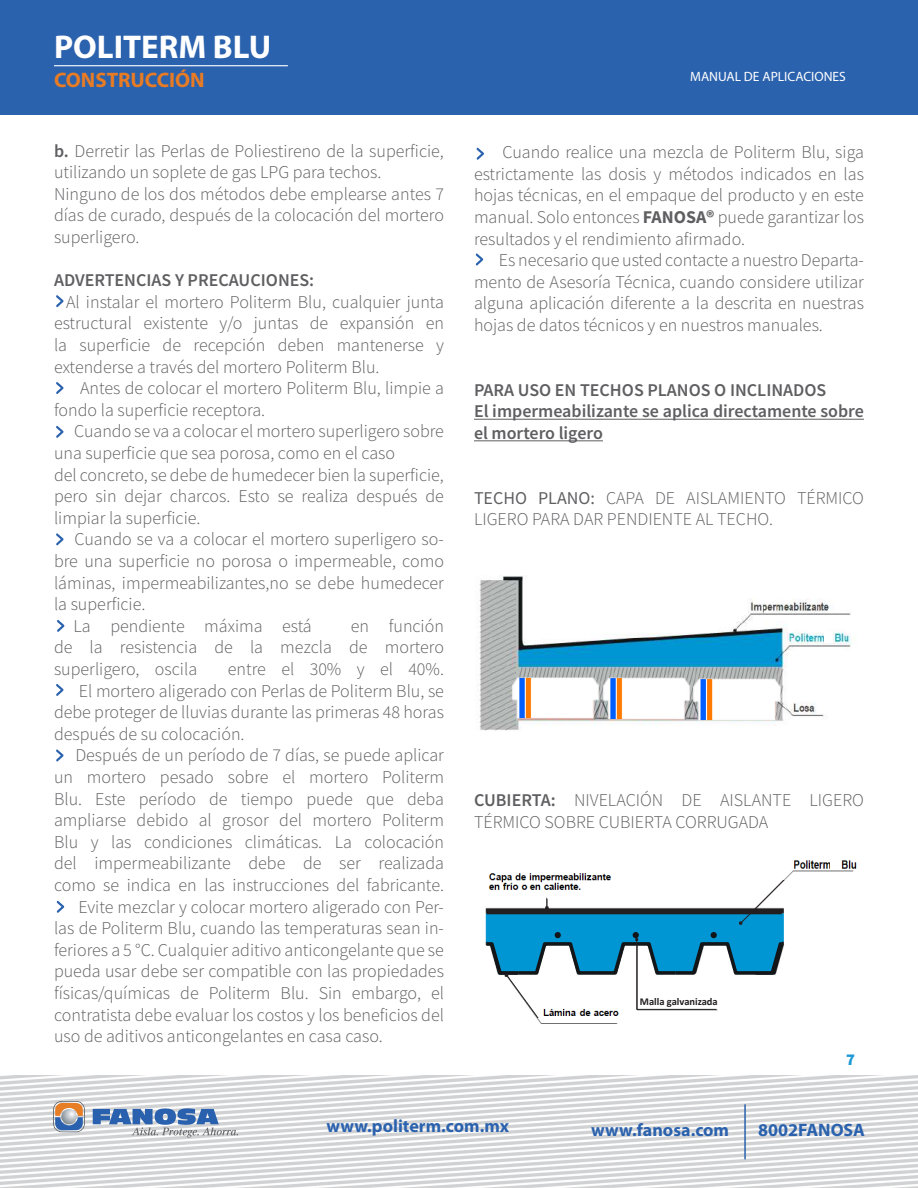
<style>
.page{position:relative;width:918px;height:1188px;background:#fff}
.page>*{position:absolute;margin:0;border:0;box-sizing:border-box;transform-origin:0 0}
.t1{font:700 33px "Myriad Pro";color:#fff}
.t2{font:700 21px "Myriad Pro";color:#e87c24}
.t3{font:300 18px/21.6px "Source Sans Pro";color:#5f5f62}
.t4{font:600 18px/21.6px "Source Sans Pro";color:#5f5f62}
.t5{font:700 18px "Myriad Pro";color:#2b62ae}
.t6{font:900 16.5px "Source Sans Pro";color:#1e99d5}
.t7{font:13.5px "Myriad Pro";color:#fff}
.t8{font:700 10.5px "Calibri";color:#231f20}
.s1{font-weight:600}
.s2{font-weight:700}
.s3{font-weight:400}
</style>
<div class="page">
<div style="left:0;top:0;width:918px;height:115px;background:#2b62ae"></div>
<img style="left:479px;top:576px;width:377px;height:155px">
<svg style="left:56px;top:382px;width:7px;height:12px"></svg>
<svg style="left:56px;top:533px;width:7px;height:13px"></svg>
<svg style="left:56px;top:426px;width:7px;height:12px"></svg>
<svg style="left:56px;top:749px;width:7px;height:13px"></svg>
<svg style="left:57px;top:620px;width:7px;height:12px"></svg>
<svg style="left:56px;top:684px;width:7px;height:12px"></svg>
<hr style="left:474px;top:419px;width:390px;height:1px;background:#5f5f62">
<hr style="left:474px;top:440px;width:129px;height:1px;background:#5f5f62">
<svg style="left:476px;top:253px;width:7px;height:13px"></svg>
<img style="left:503px;top:660px;width:120px;height:64px">
<svg style="left:57px;top:901px;width:7px;height:12px"></svg>
<svg style="left:56px;top:295px;width:7px;height:12px"></svg>
<img style="left:594px;top:661px;width:90px;height:63px">
<img style="left:684px;top:661px;width:120px;height:64px">
<svg style="left:476px;top:148px;width:8px;height:12px"></svg>
<img style="left:489px;top:860px;width:368px;height:164px">
<svg style="left:485px;top:880px;width:329px;height:138px"></svg>
<div style="left:830px;top:858px;width:9px;height:12px;background:#fff"></div>
<div style="left:824px;top:631px;width:9px;height:12px;background:#fff"></div>
<svg style="left:53px;top:1101px;width:32px;height:31px"></svg>
<svg style="left:93px;top:1108px;width:145px;height:30px"></svg>
<hr style="left:54px;top:65px;width:234px;height:1px;background:#fff">
<hr style="left:744px;top:1104px;width:2px;height:55px;background:#2b62ae">
<h1 class="t1" style="left:54px;top:25px;width:219px">POLITERM BLU</h1>
<p class="t2" style="left:54px;top:66px;width:152px">CONSTRUCCIÓN</p>
<p class="t7" style="left:690px;top:68px;width:157px">MANUAL DE APLICACIONES</p>
<p class="t3" style="left:54px;top:140px;width:392px"><span class="s1">b.</span> Derretir las Perlas de Poliestireno de la superficie, utilizando un soplete de gas LPG para techos.<br>Ninguno de los dos métodos debe emplearse antes 7 días de curado, después de la colocación del mortero superligero.</p>
<p class="t4" style="left:54px;top:269px;width:262px">ADVERTENCIAS Y PRECAUCIONES:</p>
<p class="t3" style="left:54px;top:291px;width:392px;text-align:justify;text-indent:12px">Al instalar el mortero Politerm Blu, cualquier junta estructural existente y/o juntas de expansión en la superficie de recepción deben mantenerse y extenderse a través del mortero Politerm Blu.</p>
<p class="t3" style="left:54px;top:377px;width:392px;text-indent:26px">Antes de colocar el mortero Politerm Blu, limpie a fondo la superficie receptora.</p>
<p class="t3" style="left:54px;top:421px;width:392px;text-indent:20px">Cuando se va a colocar el mortero superligero sobre una superficie que sea porosa, como en el caso<br>del concreto, se debe de humedecer bien la superficie, pero sin dejar charcos. Esto se realiza después de limpiar la superficie.</p>
<p class="t3" style="left:74px;top:529px;width:371px">Cuando se va a colocar el mortero superligero so-</p>
<p class="t3" style="left:54px;top:550px;width:391px">bre una superficie no porosa o impermeable, como</p>
<p class="t3" style="left:54px;top:572px;width:391px">láminas, impermeabilizantes,no se debe humedecer</p>
<p class="t3" style="left:54px;top:593px;width:93px">la superficie.</p>
<p class="t3" style="left:74px;top:615px;width:240px">La pendiente máxima está</p>
<p class="t3" style="left:54px;top:615px;width:392px;text-align:justify;text-indent:297px">en función de la resistencia de la mezcla de mortero superligero, oscila</p>
<p class="t3" style="left:228px;top:658px;width:218px">entre el 30% y el 40%.</p>
<p class="t3" style="left:79px;top:680px;width:367px">El mortero aligerado con Perlas de Politerm Blu, se</p>
<p class="t3" style="left:54px;top:701px;width:392px">debe proteger de lluvias durante las primeras 48 horas</p>
<p class="t3" style="left:54px;top:723px;width:192px">después de su colocación.</p>
<p class="t3" style="left:75px;top:745px;width:370px">Después de un período de 7 días, se puede aplicar</p>
<p class="t3" style="left:54px;top:766px;width:392px">un mortero pesado sobre el mortero Politerm</p>
<p class="t3" style="left:54px;top:788px;width:391px">Blu. Este período de tiempo puede que deba</p>
<p class="t3" style="left:54px;top:809px;width:391px">ampliarse debido al grosor del mortero Politerm</p>
<p class="t3" style="left:54px;top:831px;width:392px">Blu y las condiciones climáticas. La colocación</p>
<p class="t3" style="left:54px;top:853px;width:392px">del impermeabilizante debe de ser realizada</p>
<p class="t3" style="left:54px;top:874px;width:392px">como se indica en las instrucciones del fabricante.</p>
<p class="t3" style="left:78px;top:896px;width:367px">Evite mezclar y colocar mortero aligerado con Per-</p>
<p class="t3" style="left:54px;top:917px;width:391px">las de Politerm Blu, cuando las temperaturas sean in-</p>
<p class="t3" style="left:54px;top:939px;width:391px">feriores a 5 °C. Cualquier aditivo anticongelante que se</p>
<p class="t3" style="left:54px;top:961px;width:391px">pueda usar debe ser compatible con las propiedades</p>
<p class="t3" style="left:54px;top:982px;width:392px">físicas/químicas de Politerm Blu. Sin embargo, el</p>
<p class="t3" style="left:54px;top:1004px;width:392px">contratista debe evaluar los costos y los beneficios del</p>
<p class="t3" style="left:54px;top:1025px;width:330px">uso de aditivos anticongelantes en casa caso.</p>
<p class="t3" style="left:474px;top:141px;width:392px;text-align:justify;text-indent:28px">Cuando realice una mezcla de Politerm Blu, siga estrictamente las dosis y métodos indicados en las hojas técnicas, en el empaque del producto y en este manual. Solo entonces <span class="s2">FANOSA®</span> puede garantizar los resultados y el rendimiento afirmado.</p>
<p class="t3" style="left:474px;top:249px;width:391px;text-align:justify;text-indent:25px">Es necesario que usted contacte a nuestro Departa&shy;mento de Asesoría Técnica, cuando considere utilizar alguna aplicación diferente a la descrita en nuestras hojas de datos técnicos y en nuestros manuales.</p>
<p class="t4" style="left:474px;top:379px;width:391px">PARA USO EN TECHOS PLANOS O INCLINADOS<br>El impermeabilizante se aplica directamente sobre el mortero ligero</p>
<p class="t3" style="left:474px;top:487px;width:391px"><span class="s3">TECHO PLANO:</span> CAPA DE AISLAMIENTO TÉRMICO<br>LIGERO PARA DAR PENDIENTE AL TECHO.</p>
<p class="t3" style="left:474px;top:789px;width:391px"><span class="s1">CUBIERTA:</span> NIVELACIÓN DE AISLANTE LIGERO<br>TÉRMICO SOBRE CUBIERTA CORRUGADA</p>
<p class="t8" style="left:640px;top:994px;width:79px">Malla galvanizada</p>
<p class="t6" style="left:846px;top:1049px;width:10px">7</p>
<p class="t5" style="left:326px;top:1115px;width:184px">www.politerm.com.mx</p>
<p class="t5" style="left:591px;top:1118px;width:139px">www.fanosa.com</p>
<p class="t5" style="left:758px;top:1118px;width:108px">8002FANOSA</p>
</div>
